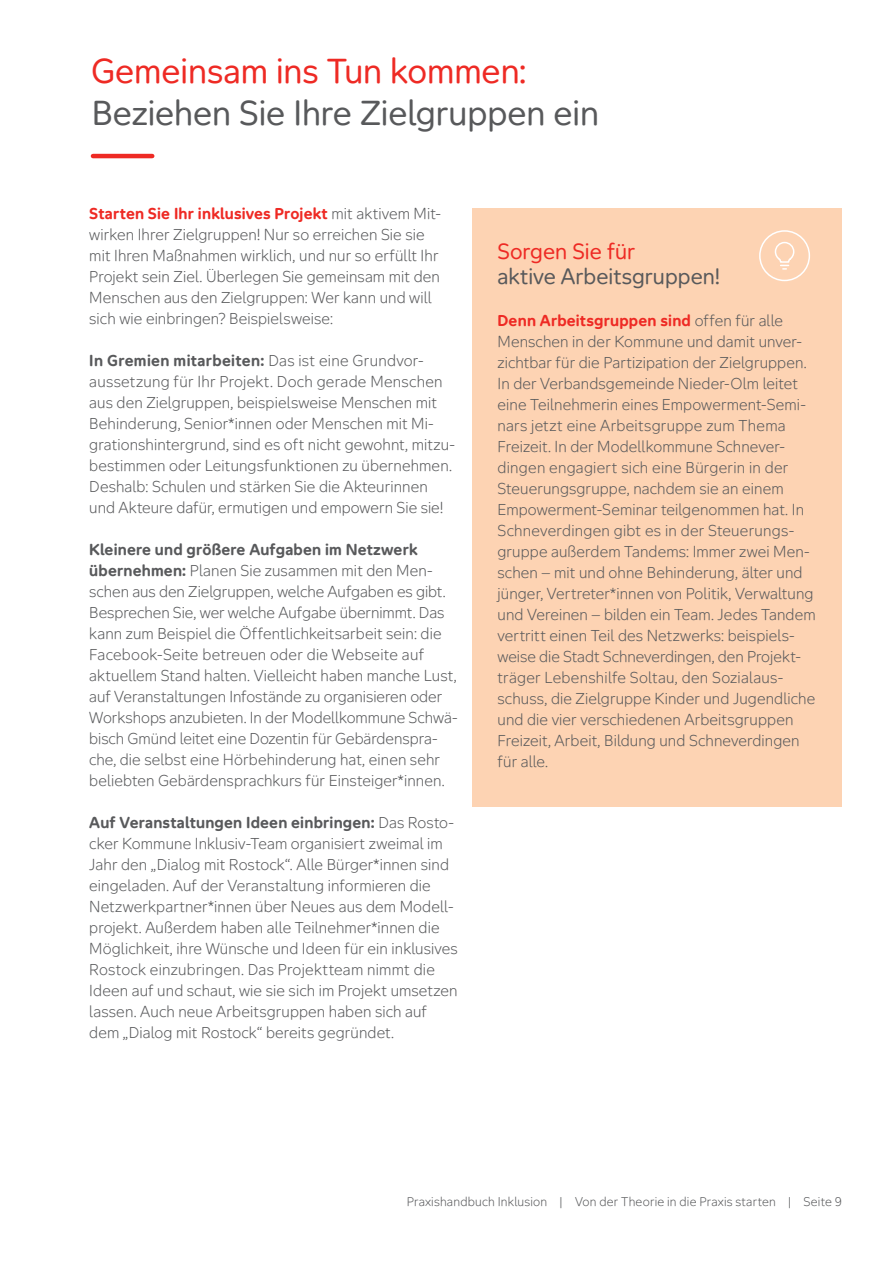
<style>
.page{position:relative;width:893px;height:1263px;background:#fff}
.page>*{position:absolute;margin:0;border:0;box-sizing:border-box;transform-origin:0 0}
.t1{font:33px/42px "Aktion Mensch";color:#58595b}
.t2{font:21px/25.2px "Aktion Mensch";color:#58595b}
.t3{font:300 15px/21px "Aktion Mensch";letter-spacing:.005em;color:#58595b}
.t4{font:300 12px "Aktion Mensch";color:#58595b}
.s1{color:#ee2a24}
.s2{font-weight:700;color:#ee2a24}
.s3{font-weight:700}
</style>
<div class="page">
<div style="left:472px;top:209px;width:370px;height:598px;background:#fdd3b3"></div>
<hr style="left:93px;top:154px;width:59px;height:4px;background:#ee2a24">
<div style="left:759px;top:230px;width:51px;height:51px;border:2px solid #fff;border-radius:50%"></div>
<svg style="left:774px;top:241px;width:21px;height:29px"></svg>
<h2 class="t1" style="left:91px;top:48px;width:509px"><span class="s1">Gemeinsam ins Tun kommen:<br></span>Beziehen Sie Ihre Zielgruppen ein</h2>
<p class="t3" style="left:89px;top:203px;width:353px"><span class="s2">Starten Sie Ihr inklusives Projekt</span> mit aktivem Mit&shy;wirken Ihrer Zielgruppen! Nur so erreichen Sie sie mit Ihren Maßnahmen wirklich, und nur so erfüllt Ihr Projekt sein Ziel. Überlegen Sie gemeinsam mit den Menschen aus den Zielgruppen: Wer kann und will sich wie einbringen? Beispielsweise:</p>
<p class="t3" style="left:89px;top:350px;width:367px"><span class="s3">In Gremien mitarbeiten:</span> Das ist eine Grundvor&shy;aussetzung für Ihr Projekt. Doch gerade Menschen aus den Zielgruppen, beispielsweise Menschen mit Behinderung, Senior*innen oder Menschen mit Mi&shy;grationshintergrund, sind es oft nicht gewohnt, mitzu&shy;bestimmen oder Leitungsfunktionen zu übernehmen.<br>Deshalb: Schulen und stärken Sie die Akteurinnen und Akteure dafür, ermutigen und empowern Sie sie!</p>
<p class="t3" style="left:89px;top:539px;width:369px"><span class="s3">Kleinere und größere Aufgaben im Netzwerk übernehmen:</span> Planen Sie zusammen mit den Men&shy;schen aus den Zielgruppen, welche Aufgaben es gibt.<br>Besprechen Sie, wer welche Aufgabe übernimmt. Das kann zum Beispiel die Öffentlichkeitsarbeit sein: die Facebook-Seite betreuen oder die Webseite auf aktuellem Stand halten. Vielleicht haben manche Lust, auf Veranstaltungen Infostände zu organisieren oder Workshops anzubieten. In der Modellkommune Schwä&shy;bisch Gmünd leitet eine Dozentin für Gebärdenspra&shy;che, die selbst eine Hörbehinderung hat, einen sehr beliebten Gebärdensprachkurs für Einsteiger*innen.</p>
<p class="t3" style="left:89px;top:812px;width:370px"><span class="s3">Auf Veranstaltungen Ideen einbringen:</span> Das Rosto&shy;cker Kommune Inklusiv-Team organisiert zweimal im Jahr den „Dialog mit Rostock“. Alle Bürger*innen sind eingeladen. Auf der Veranstaltung informieren die Netzwerkpartner*innen über Neues aus dem Modell&shy;projekt. Außerdem haben alle Teilnehmer*innen die Möglichkeit, ihre Wünsche und Ideen für ein inklusives Rostock einzubringen. Das Projektteam nimmt die Ideen auf und schaut, wie sie sich im Projekt umsetzen lassen. Auch neue Arbeitsgruppen haben sich auf dem „Dialog mit Rostock“ bereits gegründet.</p>
<h2 class="t2" style="left:497px;top:238px;width:224px"><span class="s1">Sorgen Sie für<br></span>aktive Arbeitsgruppen!</h2>
<p class="t3" style="left:497px;top:310px;width:320px"><span class="s2">Denn Arbeitsgruppen sind</span> offen für alle Menschen in der Kommune und damit unver&shy;zichtbar für die Partizipation der Zielgruppen.<br>In der Verbandsgemeinde Nieder-Olm leitet eine Teilnehmerin eines Empowerment-Semi&shy;nars jetzt eine Arbeitsgruppe zum Thema Freizeit. In der Modellkommune Schnever&shy;dingen engagiert sich eine Bürgerin in der Steuerungsgruppe, nachdem sie an einem Empowerment-Seminar teilgenommen hat. In Schneverdingen gibt es in der Steuerungs&shy;gruppe außerdem Tandems: Immer zwei Men&shy;schen – mit und ohne Behinderung, älter und jünger, Vertreter*innen von Politik, Verwaltung und Vereinen – bilden ein Team. Jedes Tandem vertritt einen Teil des Netzwerks: beispiels&shy;weise die Stadt Schneverdingen, den Projekt&shy;träger Lebenshilfe Soltau, den Sozialaus&shy;schuss, die Zielgruppe Kinder und Jugendliche und die vier verschiedenen Arbeitsgruppen Freizeit, Arbeit, Bildung und Schneverdingen für alle.</p>
<p class="t4" style="left:407px;top:1194px;width:437px">Praxishandbuch Inklusion | Von der Theorie in die Praxis starten | Seite 9</p>
</div>
